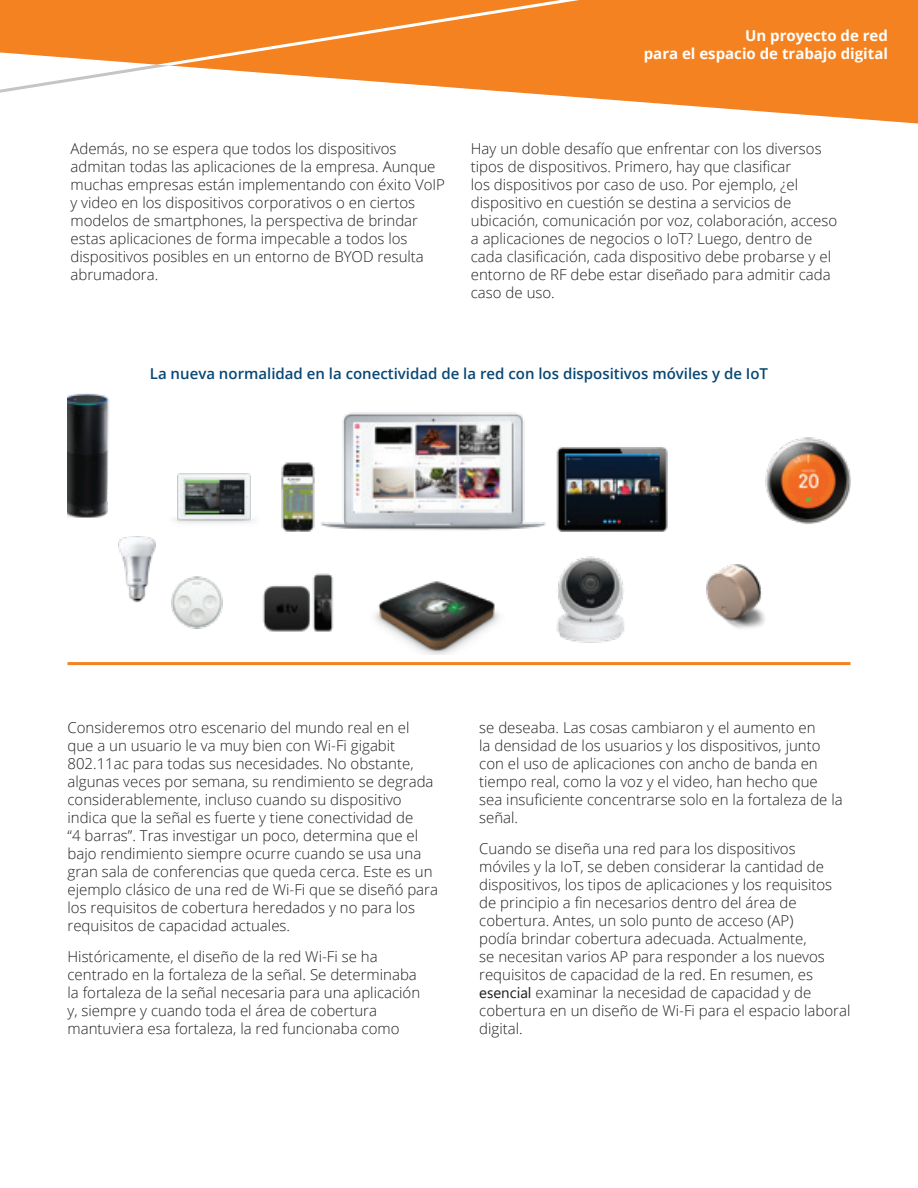
<style>
.page{position:relative;width:918px;height:1188px;background:#fff}
.page>*{position:absolute;margin:0;border:0;box-sizing:border-box;transform-origin:0 0}
.t1{font:300 15px/18px "Open Sans";color:#231f20}
.t2{font:600 15px "Open Sans";color:#084774}
.t3{font:700 15px/18px "Open Sans";color:#fff;text-align:right}
.s1{font-family:"Segoe UI";font-weight:400}
</style>
<div class="page">
<svg style="left:0;top:0;width:170px;height:93px"></svg>
<svg style="left:170px;top:0;width:748px;height:124px;fill:#f58220"></svg>
<img style="left:68px;top:393px;width:782px;height:261px">
<hr style="left:68px;top:662px;width:782px;height:3px;background:#f58220">
<p class="t3" style="left:644px;top:27px;width:246px">Un proyecto de red<br>para el espacio de trabajo digital</p>
<p class="t1" style="left:70px;top:139px;width:376px">Además, no se espera que todos los dispositivos admitan todas las aplicaciones de la empresa. Aunque muchas empresas están implementando con éxito VoI P y video en los dispositivos corporativos o en ciertos modelos de smartphones, la perspectiva de brindar estas aplicaciones de forma impecable a todos los dispositivos posibles en un entorno de BYOD resulta abrumadora.</p>
<p class="t1" style="left:471px;top:139px;width:368px">Hay un doble desafío que enfrentar con los diversos tipos de dispositivos. Primero, hay que clasificar<br>los dispositivos por caso de uso. Por ejemplo, ¿el dispositivo en cuestión se destina a servicios de ubicación, comunicación por voz, colaboración, acceso a aplicaciones de negocios o I oT? Luego, dentro de cada clasificación, cada dispositivo debe probarse y el entorno de RF debe estar diseñado para admitir cada caso de uso.</p>
<p class="t2" style="left:150px;top:363px;width:620px">La nueva normalidad en la conectividad de la red con los dispositivos móviles y de IoT</p>
<p class="t1" style="left:68px;top:718px;width:372px">Consideremos otro escenario del mundo real en el que a un usuario le va muy bien con Wi-Fi gigabit 802.11ac para todas sus necesidades. N o obstante, algunas veces por semana, su rendimiento se degrada considerablemente, incluso cuando su dispositivo indica que la señal es fuerte y tiene conectividad de<br>“4 barras”. Tras investigar un poco, determina que el bajo rendimiento siempre ocurre cuando se usa una gran sala de conferencias que queda cerca. Este es un ejemplo clásico de una red de Wi-Fi que se diseñó para los requisitos de cobertura heredados y no para los requisitos de capacidad actuales.</p>
<p class="t1" style="left:68px;top:948px;width:354px">Históricamente, el diseño de la red Wi-Fi se ha centrado en la fortaleza de la señal. Se determinaba la fortaleza de la señal necesaria para una aplicación y, siempre y cuando toda el área de cobertura mantuviera esa fortaleza, la red funcionaba como</p>
<p class="t1" style="left:479px;top:718px;width:365px">se deseaba. Las cosas cambiaron y el aumento en<br>la densidad de los usuarios y los dispositivos, junto con el uso de aplicaciones con ancho de banda en tiempo real, como la voz y el video, han hecho que sea insuficiente concentrarse solo en la fortaleza de la señal.</p>
<p class="t1" style="left:479px;top:840px;width:373px">Cuando se diseña una red para los dispositivos<br>móviles y la IoT, se deben considerar la cantidad de dispositivos, los tipos de aplicaciones y los requisitos de principio a fin necesarios dentro del área de cobertura. Antes, un solo punto de acceso (AP)<br>podía brindar cobertura adecuada. Actualmente,<br>se necesitan varios AP para responder a los nuevos requisitos de capacidad de la red. En resumen, es <span class="s1">esencial</span> examinar la necesidad de capacidad y de cobertura en un diseño de Wi-Fi para el espacio laboral digital.</p>
</div>
